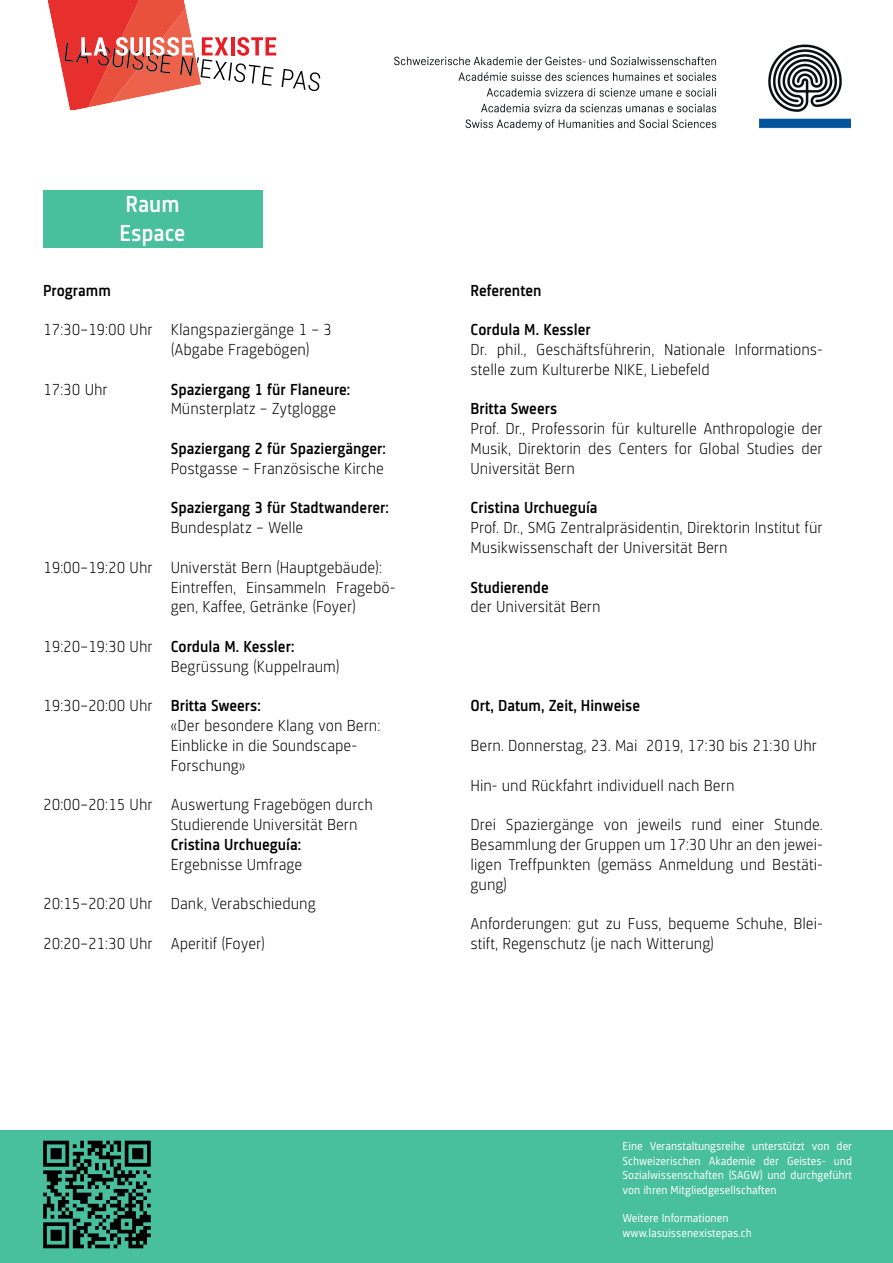
<style>
.page{position:relative;width:893px;height:1263px;background:#fff}
.page>*{position:absolute;margin:0;border:0;box-sizing:border-box;transform-origin:0 0}
.t1{font:500 24px/28.8px "Sinews Sans Pro";color:#fff}
.t2{font:300 16.5px/19.8px "Sinews Sans Pro";color:#000001}
.t3{font:500 16.5px "Sinews Sans Pro";color:#000001}
.t4{font:12px/14.4px "Sinews Sans Pro";color:#fff;text-align:justify}
.s1{font-weight:500}
</style>
<div class="page">
<div style="left:43px;top:190px;width:219px;height:57px;background:#48bf9d"></div>
<div style="left:0;top:1130px;width:893px;height:133px;background:#48bf9d"></div>
<img style="left:395px;top:45px;width:455px;height:85px">
<svg style="left:282px;top:69px;width:38px;height:22px"></svg>
<svg style="left:47px;top:0;width:229px;height:110px"></svg>
<svg style="left:43px;top:1141px;width:108px;height:107px"></svg>
<h1 class="t1" style="left:119px;top:189px;width:68px">Raum<br>Espace</h1>
<p class="t3" style="left:43px;top:281px;width:69px">Programm</p>
<p class="t2" style="left:171px;top:320px;width:163px;text-indent:-128px">17:30–19:00 Uhr Klangspaziergänge 1 – 3 (Abgabe Fragebögen)</p>
<p class="t2" style="left:43px;top:379px;width:66px">17:30 Uhr</p>
<p class="t3" style="left:171px;top:380px;width:181px">Spaziergang 1 für Flaneure:</p>
<p class="t2" style="left:171px;top:399px;width:167px">Münsterplatz – Zytglogge</p>
<p class="t3" style="left:171px;top:439px;width:217px">Spaziergang 2 für Spaziergänger:</p>
<p class="t2" style="left:171px;top:458px;width:215px">Postgasse – Französische Kirche</p>
<p class="t3" style="left:171px;top:499px;width:220px">Spaziergang 3 für Stadtwanderer:</p>
<p class="t2" style="left:171px;top:518px;width:134px">Bundesplatz – Welle</p>
<p class="t2" style="left:171px;top:557px;width:226px;text-indent:-128px">19:00–19:20 Uhr Universtät Bern (Hauptgebäude):<br>Eintreffen, Einsammeln Fragebö&shy;gen, Kaffee, Getränke (Foyer)</p>
<p class="t2" style="left:171px;top:637px;width:170px;text-indent:-128px">19:20–19:30 Uhr <span class="s1">Cordula M. Kessler:<br></span>Begrüssung (Kuppelraum)</p>
<p class="t2" style="left:171px;top:696px;width:211px;text-indent:-128px">19:30–20:00 Uhr <span class="s1">Britta Sweers:<br></span>«Der besondere Klang von Bern:<br>Einblicke in die Soundscape-<br>Forschung»</p>
<p class="t2" style="left:171px;top:795px;width:204px;text-indent:-128px">20:00–20:15 Uhr Auswertung Fragebögen durch<br>Studierende Universität Bern</p>
<p class="t3" style="left:171px;top:835px;width:132px">Cristina Urchueguía:</p>
<p class="t2" style="left:171px;top:854px;width:133px">Ergebnisse Umfrage</p>
<p class="t2" style="left:43px;top:894px;width:274px">20:15–20:20 Uhr Dank, Verabschiedung</p>
<p class="t2" style="left:43px;top:934px;width:223px">20:20–21:30 Uhr Aperitif (Foyer)</p>
<p class="t3" style="left:470px;top:281px;width:73px">Referenten</p>
<p class="t3" style="left:470px;top:321px;width:122px">Cordula M. Kessler</p>
<p class="t2" style="left:470px;top:340px;width:354px">Dr. phil., Geschäftsführerin, Nationale Informations&shy;stelle zum Kulturerbe NIKE, Liebefeld</p>
<p class="t3" style="left:470px;top:400px;width:88px">Britta Sweers</p>
<p class="t2" style="left:470px;top:419px;width:354px;text-align:justify">Prof. Dr., Professorin für kulturelle Anthropologie der Musik, Direktorin des Centers for Global Studies der Universität Bern</p>
<p class="t3" style="left:470px;top:499px;width:129px">Cristina Urchueguía</p>
<p class="t2" style="left:470px;top:518px;width:354px">Prof. Dr., SMG Zentralpräsidentin, Direktorin Institut für<br>Musikwissenschaft der Universität Bern</p>
<p class="t3" style="left:470px;top:578px;width:80px">Studierende</p>
<p class="t2" style="left:470px;top:597px;width:132px">der Universität Bern</p>
<p class="t3" style="left:470px;top:697px;width:171px">Ort, Datum, Zeit, Hinweise</p>
<p class="t2" style="left:470px;top:736px;width:348px">Bern. Donnerstag, 23. Mai 2019, 17:30 bis 21:30 Uhr</p>
<p class="t2" style="left:470px;top:775px;width:265px">Hin- und Rückfahrt individuell nach Bern</p>
<p class="t2" style="left:470px;top:815px;width:354px;text-align:justify">Drei Spaziergänge von jeweils rund einer Stunde.<br>Besammlung der Gruppen um 17:30 Uhr an den jewei&shy;ligen Treffpunkten (gemäss Anmeldung und Bestäti&shy;gung)</p>
<p class="t2" style="left:470px;top:914px;width:354px">Anforderungen: gut zu Fuss, bequeme Schuhe, Blei&shy;stift, Regenschutz (je nach Witterung)</p>
<p class="t4" style="left:622px;top:1139px;width:231px">Eine Veranstaltungsreihe unterstützt von der Schweizerischen Akademie der Geistes- und Sozialwissenschaften (SAGW) und durchgeführt von ihren Mitgliedgesellschaften</p>
<p class="t4" style="left:622px;top:1211px;width:131px">Weitere Informationen www.lasuissenexistepas.ch</p>
</div>
